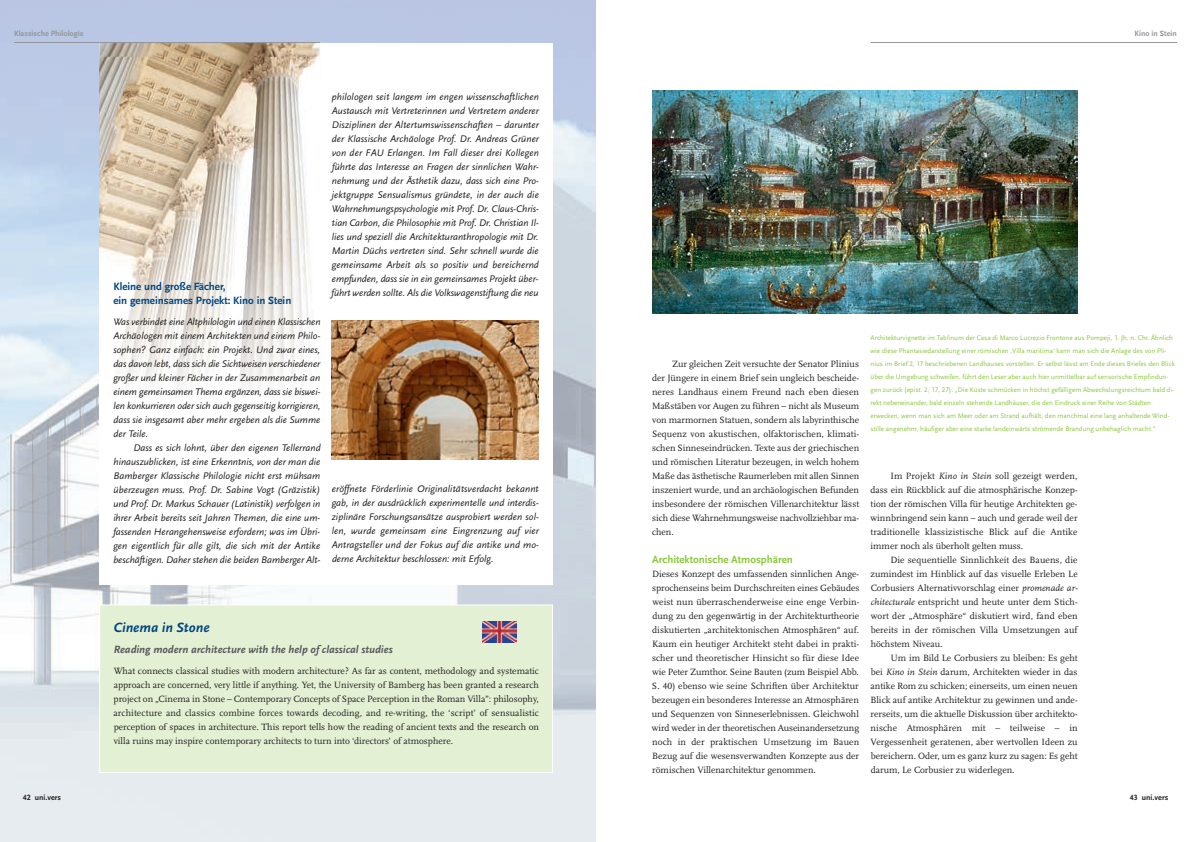
<style>
.page{position:relative;width:1191px;height:842px;background:#fff}
.page>*{position:absolute;margin:0;border:0;box-sizing:border-box;transform-origin:0 0}
.t1{font:italic 700 14px "UB Scala Sans";color:#00467e}
.t2{font:italic 700 11px "UB Scala Sans";color:#57585a}
.t3{font:700 11px/14px "UB Scala Sans";color:#00467e}
.t4{font:700 11px "UB Scala Sans";color:#8bc63e}
.t5{font:italic 10px/14px "UB Scala Sans";color:#231f20;text-align:justify}
.t6{font:9.5px/14px "UB Scala";color:#231f20;text-align:justify}
.t7{font:700 8px "UB Scala Sans";color:#939598}
.t8{font:700 8px "UB Scala Sans";color:#231f20}
.t9{font:7px/13px "UB Scala Sans";color:#8bc63e}
.s1{font-style:italic}
</style>
<div class="page">
<img style="left:0;top:0;width:595px;height:842px">
<div style="left:99px;top:43px;width:454px;height:541px;background:#fff"></div>
<img style="left:99px;top:43px;width:221px;height:14px">
<img style="left:99px;top:57px;width:218px;height:340px">
<hr style="left:14px;top:42px;width:306px;height:1px;background:#939598">
<hr style="left:870px;top:42px;width:307px;height:1px;background:#939598">
<img style="left:652px;top:91px;width:425px;height:223px">
<div style="left:100px;top:605px;width:452px;height:167px;background:#e4f0d4"></div>
<div style="left:99px;top:604px;width:454px;height:169px;border:1px solid #fff"></div>
<img style="left:482px;top:621px;width:34px;height:22px">
<img style="left:332px;top:321px;width:207px;height:139px">
<p class="t7" style="left:14px;top:29px;width:71px">Klassische Philologie</p>
<p class="t8" style="left:23px;top:792px;width:40px">42 uni.vers</p>
<p class="t3" style="left:113px;top:279px;width:179px">Kleine und große Fächer,<br>ein gemeinsames Projekt: Kino in Stein</p>
<p class="t5" style="left:113px;top:315px;width:209px">Was verbindet eine Altphilologin und einen Klassischen Archäologen mit einem Architekten und einem Philo&shy;sophen? Ganz einfach: ein Projekt. Und zwar eines, das davon lebt, dass sich die Sichtweisen verschiedener großer und kleiner Fächer in der Zusammenarbeit an einem gemeinsamen Thema ergänzen, dass sie biswei&shy;len konkurrieren oder sich auch gegenseitig korrigieren, dass sie insgesamt aber mehr ergeben als die Summe der Teile.</p>
<p class="t5" style="left:113px;top:441px;width:209px;text-indent:20px">Dass es sich lohnt, über den eigenen Tellerrand hinauszublicken, ist eine Erkenntnis, von der man die Bamberger Klassische Philologie nicht erst mühsam überzeugen muss. Prof. Dr. Sabine Vogt (Gräzistik) und Prof. Dr. Markus Schauer (Latinistik) verfolgen in ihrer Arbeit bereits seit Jahren Themen, die eine um&shy;fassenden Herangehensweise erfordern; was im Übri&shy;gen eigentlich für alle gilt, die sich mit der Antike beschäftigen. Daher stehen die beiden Bamberger Alt-</p>
<p class="t5" style="left:331px;top:90px;width:209px">philologen seit langem im engen wissenschaftlichen Austausch mit Vertreterinnen und Vertretern anderer Disziplinen der Altertumswissenschaften – darunter der Klassische Archäologe Prof. Dr. Andreas Grüner von der FAU Erlangen. Im Fall dieser drei Kollegen führte das Interesse an Fragen der sinnlichen Wahr&shy;nehmung und der Ästhetik dazu, dass sich eine Pro&shy;jektgruppe Sensualismus gründete, in der auch die Wahrnehmungspsychologie mit Prof. Dr. Claus-Chris&shy;tian Carbon, die Philosophie mit Prof. Dr. Christian Il&shy;lies und speziell die Architekturanthropologie mit Dr.<br>Martin Düchs vertreten sind. Sehr schnell wurde die gemeinsame Arbeit als so positiv und bereichernd empfunden, dass sie in ein gemeinsames Projekt über&shy;führt werden sollte. Als die Volkswagenstiftung die neu</p>
<p class="t5" style="left:332px;top:482px;width:209px">eröffnete Förderlinie Originalitätsverdacht bekannt gab, in der ausdrücklich experimentelle und interdis&shy;ziplinäre Forschungsansätze ausprobiert werden sol&shy;len, wurde gemeinsam eine Eingrenzung auf vier Antragsteller und der Fokus auf die antike und mo&shy;derne Architektur beschlossen: mit Erfolg.</p>
<h1 class="t1" style="left:114px;top:619px;width:97px">Cinema in Stone</h1>
<p class="t2" style="left:114px;top:643px;width:280px">Reading modern architecture with the help of classical studies</p>
<p class="t6" style="left:113px;top:664px;width:427px">What connects classical studies with modern architecture? As far as content, methodology and systematic approach are concerned, very little if anything. Yet, the University of Bamberg has been granted a research project on „Cinema in Stone – Contemporary Concepts of Space Perception in the Roman Villa”: philosophy, architecture and classics combine forces towards decoding, and re-writing, the ‘script’ of sensualistic perception of spaces in architecture. This report tells how the reading of ancient texts and the research on villa ruins may inspire contemporary architects to turn into ‘directors’ of atmosphere.</p>
<p class="t7" style="left:1134px;top:29px;width:44px">Kino in Stein</p>
<p class="t6" style="left:652px;top:356px;width:209px;text-indent:20px">Zur gleichen Zeit versuchte der Senator Plinius der Jüngere in einem Brief sein ungleich bescheide&shy;neres Landhaus einem Freund nach eben diesen Maßstäben vor Augen zu führen – nicht als Museum von marmornen Statuen, sondern als labyrinthische Sequenz von akustischen, olfaktorischen, klimati&shy;schen Sinneseindrücken. Texte aus der griechischen und römischen Literatur bezeugen, in welch hohem Maße das ästhetische Raumerleben mit allen Sinnen inszeniert wurde, und an archäologischen Befunden insbesondere der römischen Villenarchitektur lässt sich diese Wahrnehmungsweise nachvollziehbar ma&shy;chen.</p>
<p class="t4" style="left:652px;top:552px;width:142px">Architektonische Atmosphären</p>
<p class="t6" style="left:652px;top:566px;width:209px">Dieses Konzept des umfassenden sinnlichen Ange&shy;sprochenseins beim Durchschreiten eines Gebäudes weist nun überraschenderweise eine enge Verbin&shy;dung zu den gegenwärtig in der Architekturtheorie diskutierten „architektonischen Atmosphären“ auf.<br>Kaum ein heutiger Architekt steht dabei in prakti&shy;scher und theoretischer Hinsicht so für diese Idee wie Peter Zumthor. Seine Bauten (zum Beispiel Abb.<br>S. 40) ebenso wie seine Schriften über Architektur bezeugen ein besonderes Interesse an Atmosphären und Sequenzen von Sinneserlebnissen. Gleichwohl wird weder in der theoretischen Auseinandersetzung noch in der praktischen Umsetzung im Bauen Bezug auf die wesensverwandten Konzepte aus der römischen Villenarchitektur genommen.</p>
<p class="t9" style="left:870px;top:331px;width:306px">Architekturvignette im Tablinum der Casa di Marco Lucrezio Frontone aus Pompeji, 1. Jh. n. Chr. Ähnlich wie diese Phantasiedarstellung einer römischen ‚Villa maritima‘ kann man sich die Anlage des von Pli&shy;nius im Brief 2, 17 beschriebenen Landhauses vorstellen. Er selbst lässt am Ende dieses Briefes den Blick über die Umgebung schweifen, führt den Leser aber auch hier unmittelbar auf sensorische Empfindun&shy;gen zurück (epist. 2, 17, 27): „Die Küste schmücken in höchst gefälligem Abwechslungsreichtum bald di&shy;rekt nebeneinander, bald einzeln stehende Landhäuser, die den Eindruck einer Reihe von Städten erwecken, wenn man sich am Meer oder am Strand aufhält, den manchmal eine lang anhaltende Wind&shy;stille angenehm, häufiger aber eine starke landeinwärts strömende Brandung unbehaglich macht.“</p>
<p class="t6" style="left:870px;top:469px;width:208px;text-indent:20px">Im Projekt <span class="s1">Kino in Stein</span> soll gezeigt werden, dass ein Rückblick auf die atmosphärische Konzep&shy;tion der römischen Villa für heutige Architekten ge&shy;winnbringend sein kann – auch und gerade weil der traditionelle klassizistische Blick auf die Antike immer noch als überholt gelten muss.</p>
<p class="t6" style="left:870px;top:553px;width:209px;text-indent:20px">Die sequentielle Sinnlichkeit des Bauens, die zumindest im Hinblick auf das visuelle Erleben Le Corbusiers Alternativvorschlag einer <span class="s1">promenade ar&shy;chitecturale</span> entspricht und heute unter dem Stich&shy;wort der „Atmosphäre“ diskutiert wird, fand eben bereits in der römischen Villa Umsetzungen auf höchstem Niveau.</p>
<p class="t6" style="left:870px;top:651px;width:209px;text-indent:20px">Um im Bild Le Corbusiers zu bleiben: Es geht bei <span class="s1">Kino in Stein</span> darum, Architekten wieder in das antike Rom zu schicken; einerseits, um einen neuen Blick auf antike Architektur zu gewinnen und ande&shy;rerseits, um die aktuelle Diskussion über architekto&shy;nische Atmosphären mit – teilweise – in Vergessenheit geratenen, aber wertvollen Ideen zu bereichern. Oder, um es ganz kurz zu sagen: Es geht darum, Le Corbusier zu widerlegen.</p>
<p class="t8" style="left:1129px;top:792px;width:40px">43 uni.vers</p>
</div>
